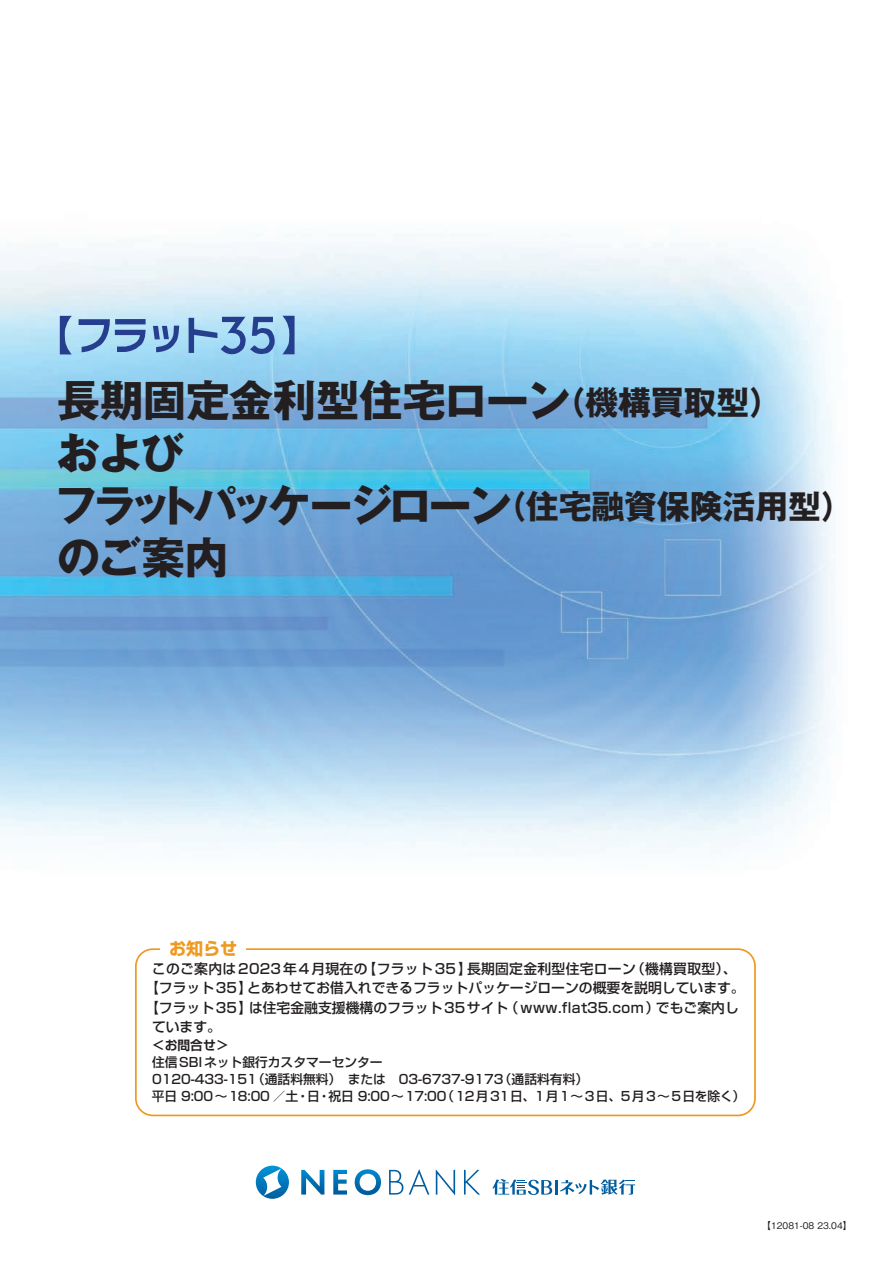
<style>
.page{position:relative;width:893px;height:1263px;background:#fff}
.page>*{position:absolute;margin:0;border:0;box-sizing:border-box;transform-origin:0 0}
.t1{font:700 43.5px/52.1px "Gothic MB101 Pro";letter-spacing:-.045em;color:#231f20}
.t2{font:700 16.95px "Shin Go Pro";color:#ee9a20}
.t3{font:500 13.8px "Shin Go Pro";color:#231f20}
.t4{font:500 13.8px "Shin Go Pro";letter-spacing:.02em;color:#231f20}
.t5{font:500 12.75px/17px "Shin Go Pro";color:#231f20}
.t6{font:700 12.75px "Shin Go Pro De";color:#231f20}
.t7{font:500 9.15px "Gothic BBB Pr 6 N";color:#231f20}
.s1{font-size:33px}
</style>
<div class="page">
<img style="left:0;top:245px;width:833px;height:937px">
<svg style="left:60px;top:316px;width:12px;height:38px"></svg>
<svg style="left:79px;top:319px;width:67px;height:33px;background:#79a0cc"></svg>
<svg style="left:153px;top:326px;width:26px;height:26px"></svg>
<svg style="left:189px;top:317px;width:87px;height:39px;background:#7da8d3"></svg>
<svg style="left:282px;top:316px;width:13px;height:38px"></svg>
<div style="left:135px;top:948px;width:621px;height:168px;border:2px solid #ee9a20;border-radius:17px"></div>
<div style="left:161px;top:940px;width:85px;height:17px;background:#fff"></div>
<svg style="left:256px;top:1166px;width:33px;height:33px"></svg>
<svg style="left:389px;top:1170px;width:14px;height:24px"></svg>
<svg style="left:409px;top:1169px;width:20px;height:25px"></svg>
<svg style="left:436px;top:1169px;width:19px;height:26px"></svg>
<svg style="left:464px;top:1170px;width:16px;height:24px"></svg>
<svg style="left:301px;top:1169px;width:80px;height:26px"></svg>
<svg style="left:492px;top:1179px;width:143px;height:16px"></svg>
<h1 class="t1" style="left:54px;top:370px;width:801px">長期固定金利型住宅ローン<span class="s1">（機構買取型）<br></span>および<br>フラットパッケージローン<span class="s1">（住宅融資保険活用型）</span>のご案内</h1>
<h2 class="t2" style="left:169px;top:935px;width:70px">お知らせ</h2>
<p class="t4" style="left:152px;top:958px;width:586px">このご案内は2023年4月現在の【フラット35】長期固定金利型住宅ローン（機構買取型）、</p>
<p class="t3" style="left:145px;top:977px;width:601px">【フラット35】とあわせてお借入れできるフラットパッケージローンの概要を説明しています。</p>
<p class="t3" style="left:145px;top:996px;width:595px">【フラット35】は住宅金融支援機構のフラット35サイト（www.flat35.com）でもご案内し</p>
<p class="t3" style="left:152px;top:1015px;width:71px">ています。</p>
<p class="t6" style="left:152px;top:1034px;width:78px">＜お問合せ＞</p>
<p class="t5" style="left:152px;top:1052px;width:595px">住信SBIネット銀行カスタマーセンター<br>0120-433-151（通話料無料）　または　03-6737-9173（通話料有料）<br>平日 9:00〜18:00 ／土・日・祝日 9:00〜17:00（12月31日、1月1〜3日、5月3〜5日を除く）</p>
<p class="t7" style="left:762px;top:1218px;width:92px">【12081-08 23.04】</p>
</div>
